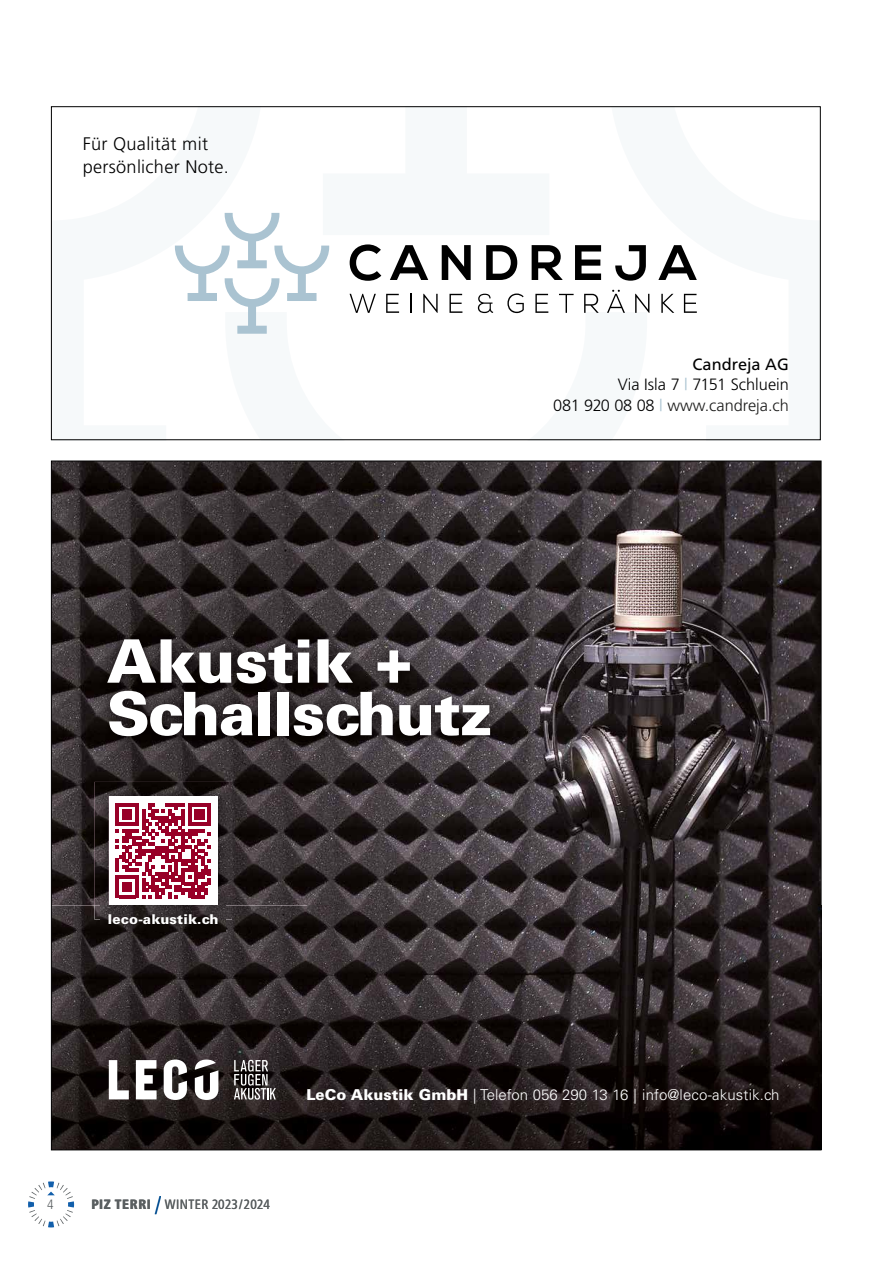
<style>
.page{position:relative;width:893px;height:1263px;background:#fff}
.page>*{position:absolute;margin:0;border:0;box-sizing:border-box;transform-origin:0 0}
.t1{font:900 60px/52.5px "Univers LT Std";letter-spacing:-.02em;color:#fff}
.t2{font:300 18.15px/22.8px "Frutiger";letter-spacing:.015em;color:#000}
.t3{font:300 16.35px/20.4px "Frutiger";color:#000;text-align:right}
.t4{font:300 15px "Univers LT Std";color:#fff}
.t5{font:condensed 13.5px "Frutiger LT Std";letter-spacing:.02em;color:#5a5f61}
.t6{font:900 13.5px "Univers LT Std";letter-spacing:.01em;color:#fff}
.t7{font:300 condensed 13.5px "Frutiger LT Std";color:#5a5f61}
.s1{font-weight:400}
.s2{color:#aac3d1}
.s3{color:#1d1d1c}
.s4{font-weight:900}
.s5{font-weight:300;font-size:25.5px;color:#004c90}
</style>
<div class="page">
<svg style="left:28px;top:1181px;width:46px;height:46px"></svg>
<svg style="left:175px;top:212px;width:522px;height:122px"></svg>
<img style="left:53px;top:463px;width:766px;height:442px">
<img style="left:94px;top:625px;width:410px;height:125px">
<img style="left:94px;top:782px;width:138px;height:123px">
<div style="left:109px;top:796px;width:109px;height:109px;background:#fff"></div>
<svg style="left:116px;top:803px;width:95px;height:95px"></svg>
<img style="left:53px;top:905px;width:254px;height:243px">
<img style="left:307px;top:905px;width:512px;height:243px">
<img style="left:94px;top:905px;width:138px;height:14px">
<svg style="left:136px;top:1060px;width:21px;height:39px"></svg>
<svg style="left:109px;top:1060px;width:20px;height:39px"></svg>
<svg style="left:164px;top:1059px;width:23px;height:41px"></svg>
<svg style="left:195px;top:1059px;width:23px;height:41px"></svg>
<svg style="left:234px;top:1060px;width:42px;height:39px;background:#646060"></svg>
<img style="left:101px;top:919px;width:125px;height:13px">
<img style="left:101px;top:906px;width:125px;height:13px">
<p class="t2" style="left:83px;top:133px;width:148px">Für Qualität mit persönlicher Note.</p>
<p class="t3" style="left:553px;top:354px;width:237px"><span class="s1">Candreja AG<br></span>Via Isla 7 <span class="s2">|</span> 7151 Schluein<br>081 920 08 08 <span class="s2">|</span> <span class="s3">www.candreja.ch</span></p>
<h1 class="t1" style="left:107px;top:634px;width:388px">Akustik +<br>Schallschutz</h1>
<p class="t6" style="left:108px;top:910px;width:112px">leco-akustik.ch</p>
<p class="t7" style="left:47px;top:1197px;width:8px">4</p>
<p class="t5" style="left:92px;top:1196px;width:180px"><span class="s4">PIZ TERRI</span> <span class="s5">/</span> WINTER 2023/2024</p>
<p class="t4" style="left:306px;top:1085px;width:474px"><span class="s4">LeCo Akustik GmbH</span> | Telefon 056 290 13 16 | info@leco-akustik.ch</p>
</div>
